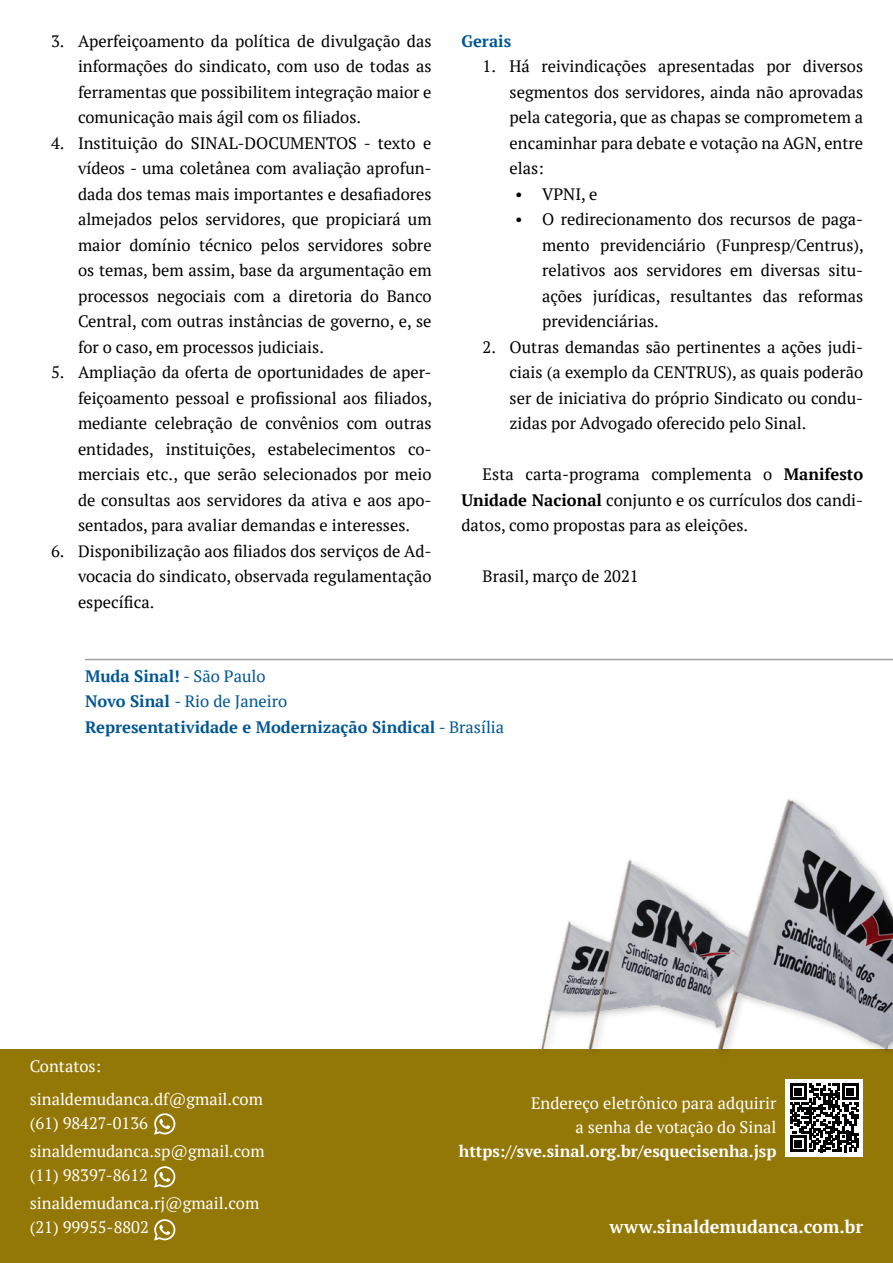
<style>
.page{position:relative;width:893px;height:1263px;background:#fff}
.page>*{position:absolute;margin:0;border:0;box-sizing:border-box;transform-origin:0 0}
.t1{font:700 18px "PT Serif";color:#fff}
.t2{font:16.5px/25.5px "PT Serif";color:#000;text-align:justify}
.t3{font:16.5px/24px "PT Serif";color:#fff}
.t4{font:700 16.5px/25.5px "PT Serif";color:#005694}
.t5{font:700 16.5px "PT Serif";color:#fff}
.s1{font-weight:700}
.s2{font-weight:400}
</style>
<div class="page">
<div style="left:0;top:1049px;width:893px;height:214px;background:#947807"></div>
<div style="left:785px;top:1079px;width:78px;height:78px;background:#fff"></div>
<svg style="left:790px;top:1083px;width:69px;height:69px"></svg>
<hr style="left:85px;top:659px;width:808px;height:1px;background:#9d9d9c">
<img style="left:541px;top:799px;width:352px;height:250px">
<svg style="left:154px;top:1113px;width:21px;height:21px"></svg>
<svg style="left:154px;top:1166px;width:21px;height:21px"></svg>
<svg style="left:154px;top:1219px;width:21px;height:21px"></svg>
<p class="t2" style="left:78px;top:28px;width:355px;text-indent:-27px">3. Aperfeiçoamento da política de divulgação das informações do sindicato, com uso de todas as ferramentas que possibilitem integração maior e comunicação mais ágil com os filiados.</p>
<p class="t2" style="left:78px;top:130px;width:355px;text-indent:-27px">4. Instituição do SINAL-DOCUMENTOS - texto e vídeos - uma coletânea com avaliação aprofun&shy;dada dos temas mais importantes e desafiadores almejados pelos servidores, que propiciará um maior domínio técnico pelos servidores sobre os temas, bem assim, base da argumentação em processos negociais com a diretoria do Banco Central, com outras instâncias de governo, e, se for o caso, em processos judiciais.</p>
<p class="t2" style="left:78px;top:360px;width:356px;text-indent:-27px">5. Ampliação da oferta de oportunidades de aper&shy;feiçoamento pessoal e profissional aos filiados, mediante celebração de convênios com outras entidades, instituições, estabelecimentos co&shy;merciais etc., que serão selecionados por meio de consultas aos servidores da ativa e aos apo&shy;sentados, para avaliar demandas e interesses.</p>
<p class="t2" style="left:78px;top:538px;width:355px;text-indent:-27px">6. Disponibilização aos filiados dos serviços de Ad&shy;vocacia do sindicato, observada regulamentação específica.</p>
<p class="t4" style="left:461px;top:28px;width:51px">Gerais</p>
<p class="t2" style="left:510px;top:53px;width:355px;text-indent:-27px">1. Há reivindicações apresentadas por diversos segmentos dos servidores, ainda não aprovadas pela categoria, que as chapas se comprometem a encaminhar para debate e votação na AGN, entre elas:</p>
<p class="t2" style="left:515px;top:181px;width:84px">• VPNI, e</p>
<p class="t2" style="left:542px;top:206px;width:323px;text-indent:-27px">• O redirecionamento dos recursos de paga&shy;mento previdenciário (Funpresp/Centrus), relativos aos servidores em diversas situ&shy;ações jurídicas, resultantes das reformas previdenciárias.</p>
<p class="t2" style="left:510px;top:334px;width:355px;text-indent:-27px">2. Outras demandas são pertinentes a ações judi&shy;ciais (a exemplo da CENTRUS), as quais poderão ser de iniciativa do próprio Sindicato ou condu&shy;zidas por Advogado oferecido pelo Sinal.</p>
<p class="t2" style="left:461px;top:461px;width:403px;text-indent:21px">Esta carta-programa complementa o <span class="s1">Manifesto Unidade Nacional</span> conjunto e os currículos dos candi&shy;datos, como propostas para as eleições.</p>
<p class="t2" style="left:483px;top:563px;width:157px">Brasil, março de 2021</p>
<p class="t4" style="left:85px;top:663px;width:421px">Muda Sinal! <span class="s2">- São Paulo<br></span>Novo Sinal <span class="s2">- Rio de Janeiro<br></span>Representatividade e Modernização Sindical <span class="s2">- Brasília</span></p>
<p class="t3" style="left:30px;top:1054px;width:73px">Contatos:</p>
<p class="t3" style="left:30px;top:1087px;width:235px">sinaldemudanca.df@gmail.com (61) 98427-0136</p>
<p class="t3" style="left:30px;top:1139px;width:236px">sinaldemudanca.sp@gmail.com (11) 98397-8612</p>
<p class="t3" style="left:30px;top:1191px;width:231px">sinaldemudanca.rj@gmail.com (21) 99955-8802</p>
<p class="t3" style="left:531px;top:1091px;width:247px;text-align:right">Endereço eletrônico para adquirir a senha de votação do Sinal</p>
<p class="t5" style="left:459px;top:1140px;width:319px">https://sve.sinal.org.br/esquecisenha.jsp</p>
<p class="t1" style="left:609px;top:1215px;width:255px">www.sinaldemudanca.com.br</p>
</div>
